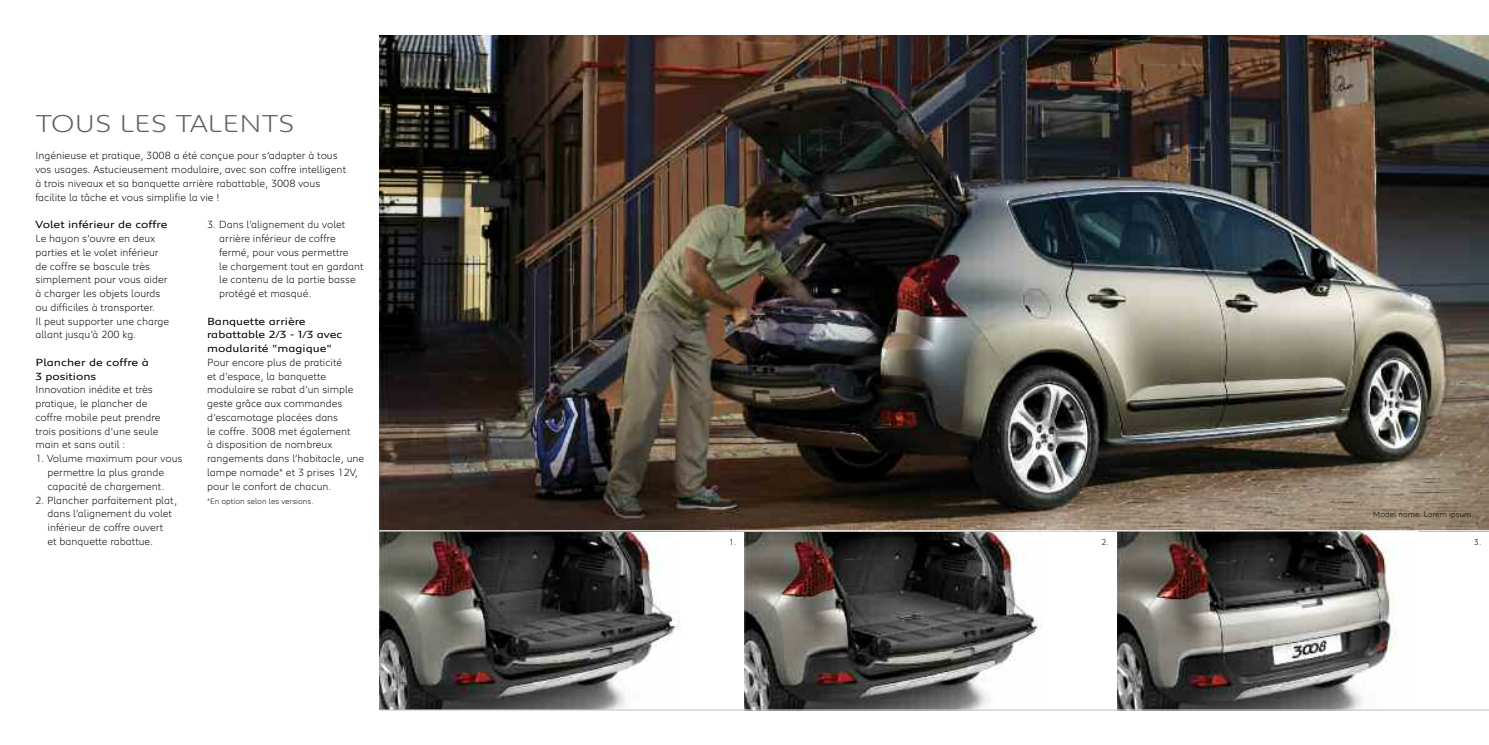
<style>
.page{position:relative;width:1489px;height:745px;background:#fff}
.page>*{position:absolute;margin:0;border:0;box-sizing:border-box;transform-origin:0 0}
.t1{font:300 25px "Peugeot Expanded";color:#5f5f5f}
.t2{font:300 10.62px/13.8px "Peugeot";color:#000}
.t3{font:10.62px/13.8px "Peugeot Expanded";color:#000}
.t4{font:300 8.75px "Peugeot";color:#000}
.t5{font:300 8.12px "Peugeot";color:#000}
</style>
<div class="page">
<img style="left:380px;top:531px;width:301px;height:178px">
<img style="left:744px;top:531px;width:298px;height:178px">
<img style="left:380px;top:35px;width:1108px;height:495px">
<img style="left:1117px;top:531px;width:279px;height:178px">
<hr style="left:380px;top:709px;width:1108px;height:1px;background:#ccc">
<h1 class="t1" style="left:35px;top:115px;width:260px">TOUS LES TALENTS</h1>
<p class="t2" style="left:35px;top:150px;width:312px">Ingénieuse et pratique, 3008 a été conçue pour s’adapter à tous vos usages. Astucieusement modulaire, avec son coffre intelligent à trois niveaux et sa banquette arrière rabattable, 3008 vous facilite la tâche et vous simplifie la vie !</p>
<p class="t3" style="left:35px;top:218px;width:133px">Volet inférieur de coffre</p>
<p class="t2" style="left:35px;top:232px;width:135px">Le hayon s’ouvre en deux parties et le volet inférieur de coffre se bascule très simplement pour vous aider à charger les objets lourds ou difficiles à transporter.<br>Il peut supporter une charge allant jusqu’à 200 kg.</p>
<p class="t3" style="left:35px;top:356px;width:115px">Plancher de coffre à<br>3 positions</p>
<p class="t2" style="left:35px;top:383px;width:127px">Innovation inédite et très pratique, le plancher de coffre mobile peut prendre trois positions d’une seule main et sans outil :</p>
<p class="t2" style="left:35px;top:452px;width:148px;text-align:center">1. Volume maximum pour vous permettre la plus grande capacité de chargement.</p>
<p class="t2" style="left:48px;top:493px;width:131px;text-indent:-12px">2. Plancher parfaitement plat, dans l’alignement du volet inférieur de coffre ouvert<br>et banquette rabattue.</p>
<p class="t2" style="left:219px;top:218px;width:146px;text-indent:-12px">3. Dans l’alignement du volet arrière inférieur de coffre fermé, pour vous permettre<br>le chargement tout en gardant le contenu de la partie basse protégé et masqué.</p>
<p class="t3" style="left:207px;top:315px;width:137px">Banquette arrière rabattable 2/3 - 1/3 avec modularité "magique"</p>
<p class="t2" style="left:207px;top:356px;width:159px">Pour encore plus de praticité<br>et d’espace, la banquette modulaire se rabat d’un simple geste grâce aux commandes d’escamotage placées dans<br>le coffre. 3008 met également<br>à disposition de nombreux rangements dans l’habitacle, une lampe nomade* et 3 prises 12V, pour le confort de chacun.</p>
<p class="t5" style="left:207px;top:497px;width:108px">*En option selon les versions.</p>
<p class="t5" style="left:1372px;top:511px;width:100px">Model name: Lorem ipsum</p>
<p class="t4" style="left:729px;top:538px;width:9px">1.</p>
<p class="t4" style="left:1101px;top:538px;width:9px">2.</p>
<p class="t4" style="left:1473px;top:538px;width:9px">3.</p>
</div>
